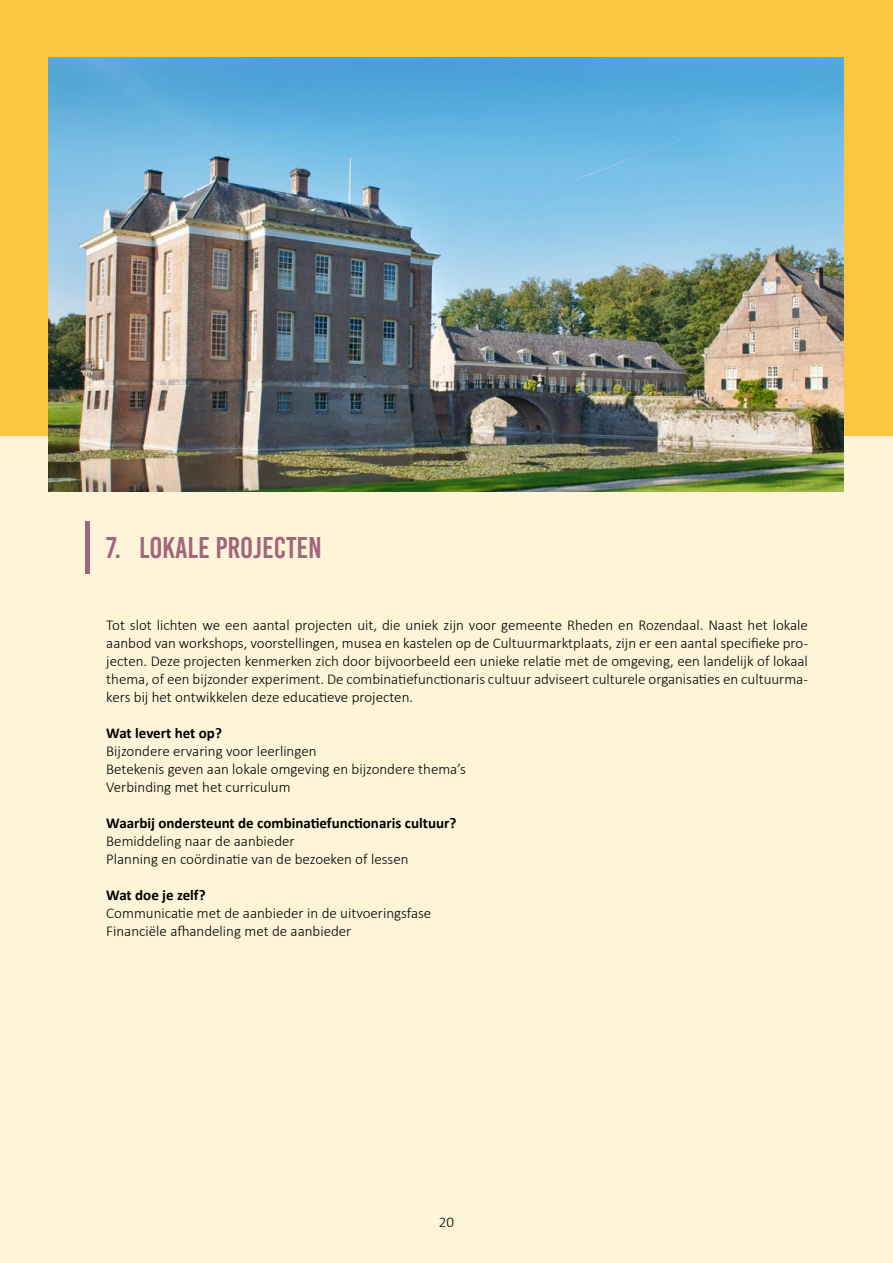
<style>
.page{position:relative;width:893px;height:1263px;background:#fef4d8}
.page>*{position:absolute;margin:0;border:0;box-sizing:border-box;transform-origin:0 0}
.t1{font:30px "Bebas Kai";color:#a3657c}
.t2{font:300 15px/18px "Calibri";color:#000}
.t3{font:700 15px "Calibri";color:#000}
</style>
<div class="page">
<div style="left:0;top:0;width:893px;height:435px;background:#fdc63f"></div>
<hr style="left:85px;top:521px;width:4px;height:53px;background:#a3657c">
<img style="left:49px;top:58px;width:794px;height:434px">
<h1 class="t1" style="left:106px;top:532px;width:217px">7. LOKALE PROJECTEN</h1>
<p class="t2" style="left:106px;top:616px;width:703px;text-align:justify">Tot slot lichten we een aantal projecten uit, die uniek zijn voor gemeente Rheden en Rozendaal. Naast het lokale aanbod van workshops, voorstellingen, musea en kastelen op de Cultuurmarktplaats, zijn er een aantal specifieke pro&shy;jecten. Deze projecten kenmerken zich door bijvoorbeeld een unieke relatie met de omgeving, een landelijk of lokaal thema, of een bijzonder experiment. De combinatiefunctionaris cultuur adviseert culturele organisaties en cultuurma&shy;kers bij het ontwikkelen deze educatieve projecten.</p>
<p class="t3" style="left:106px;top:722px;width:117px">Wat levert het op?</p>
<p class="t2" style="left:106px;top:742px;width:361px">Bijzondere ervaring voor leerlingen<br>Betekenis geven aan lokale omgeving en bijzondere thema’s<br>Verbinding met het curriculum</p>
<p class="t3" style="left:106px;top:812px;width:352px">Waarbij ondersteunt de combinatiefunctionaris cultuur?</p>
<p class="t2" style="left:106px;top:832px;width:304px">Bemiddeling naar de aanbieder<br>Planning en coördinatie van de bezoeken of lessen</p>
<p class="t3" style="left:106px;top:884px;width:101px">Wat doe je zelf?</p>
<p class="t2" style="left:106px;top:904px;width:327px">Communicatie met de aanbieder in de uitvoeringsfase<br>Financiële afhandeling met de aanbieder</p>
<p class="t2" style="left:439px;top:1213px;width:17px">20</p>
</div>
